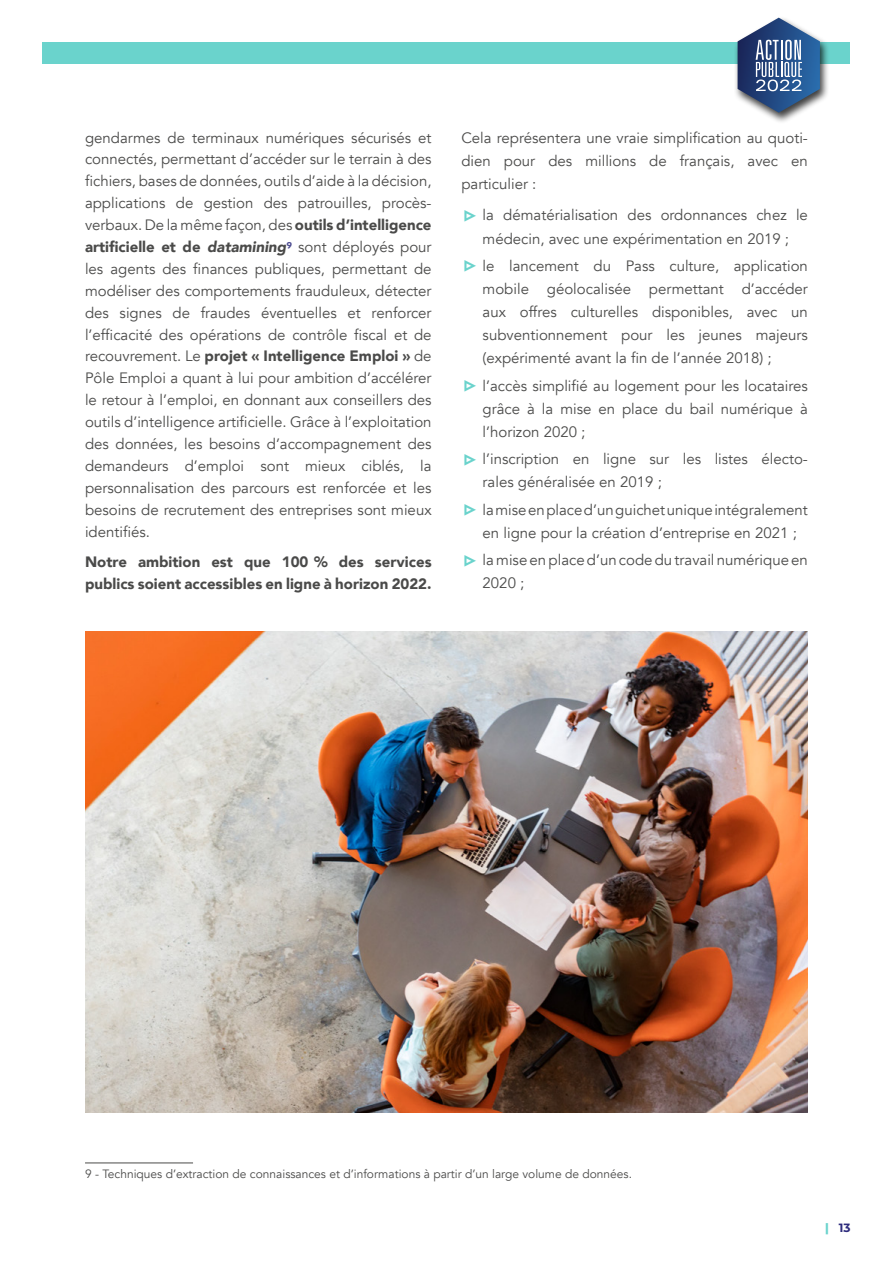
<style>
.page{position:relative;width:893px;height:1263px;background:#fff}
.page>*{position:absolute;margin:0;border:0;box-sizing:border-box;transform-origin:0 0}
.t1{font:15px/21.9px "Avenir";color:#4a4a49;text-align:justify}
.t2{font:900 15px/21.9px "Avenir";color:#4a4a49}
.t3{font:12px "Avenir";color:#4a4a49}
.t4{font:700 12px "Montserrat";color:#2e2c7d}
.s1{font-weight:900}
.s2{font-weight:900;font-style:italic}
.s3{font-family:"Montserrat";font-weight:800;font-size:27px;color:#6ad3cc}
.s4{font-weight:800;color:#6ad3cc}
</style>
<div class="page">
<div style="left:43px;top:43px;width:807px;height:21px;background:#6ad3cc"></div>
<div style="left:733px;top:16px;width:96px;height:108px;background:#000;opacity:.75"></div>
<svg style="left:738px;top:18px;width:82px;height:95px"></svg>
<hr style="left:85px;top:1162px;width:108px;height:1px;background:#4a4a49">
<img style="left:85px;top:631px;width:723px;height:481px">
<p class="t1" style="left:85px;top:127px;width:348px">gendarmes de terminaux numériques sécurisés et connectés, permettant d’accéder sur le terrain à des fichiers, bases de données, outils d’aide à la décision, applications de gestion des patrouilles, procès&shy;verbaux. De la même façon, des <span class="s1">outils d’intelligence artificielle et de</span> <span class="s2">datamining</span><sup>9</sup> sont déployés pour les agents des finances publiques, permettant de modéliser des comportements frauduleux, détecter des signes de fraudes éventuelles et renforcer l’efficacité des opérations de contrôle fiscal et de recouvrement. Le <span class="s1">projet « Intelligence Emploi »</span> de Pôle Emploi a quant à lui pour ambition d’accélérer le retour à l’emploi, en donnant aux conseillers des outils d’intelligence artificielle. Grâce à l’exploitation des données, les besoins d’accompagnement des demandeurs d’emploi sont mieux ciblés, la personnalisation des parcours est renforcée et les besoins de recrutement des entreprises sont mieux identifiés.</p>
<p class="t2" style="left:85px;top:550px;width:348px">Notre ambition est que 100 % des services publics soient accessibles en ligne à horizon 2022.</p>
<p class="t1" style="left:461px;top:126px;width:348px;line-height:23.1px">Cela représentera une vraie simplification au quoti&shy;dien pour des millions de français, avec en particulier :</p>
<p class="t1" style="left:461px;top:204px;width:348px;line-height:23.1px;text-align:center"><span class="s3">▷</span> la dématérialisation des ordonnances chez le médecin, avec une expérimentation en 2019 ;</p>
<p class="t1" style="left:483px;top:254px;width:327px;line-height:23.1px;text-indent:-21px"><span class="s3">▷</span> le lancement du Pass culture, application mobile géolocalisée permettant d’accéder aux offres culturelles disponibles, avec un subventionnement pour les jeunes majeurs (expérimenté avant la fin de l’année 2018) ;</p>
<p class="t1" style="left:483px;top:374px;width:327px;line-height:23.1px;text-indent:-21px"><span class="s3">▷</span> l’accès simplifié au logement pour les locataires grâce à la mise en place du bail numérique à l’horizon 2020 ;</p>
<p class="t1" style="left:483px;top:448px;width:327px;line-height:23.1px;text-indent:-21px"><span class="s3">▷</span> l’inscription en ligne sur les listes électo&shy;rales généralisée en 2019 ;</p>
<p class="t1" style="left:483px;top:498px;width:327px;line-height:23.1px;text-indent:-21px"><span class="s3">▷</span> la mise en place d’un guichet unique intégralement en ligne pour la création d’entreprise en 2021 ;</p>
<p class="t1" style="left:483px;top:549px;width:327px;line-height:23.1px;text-indent:-21px"><span class="s3">▷</span> la mise en place d’un code du travail numérique en<br>2020 ;</p>
<p class="t3" style="left:85px;top:1167px;width:548px">9 - Techniques d’extraction de connaissances et d’informations à partir d’un large volume de données.</p>
<p class="t4" style="left:825px;top:1219px;width:27px"><span class="s4">|</span> 13</p>
</div>
